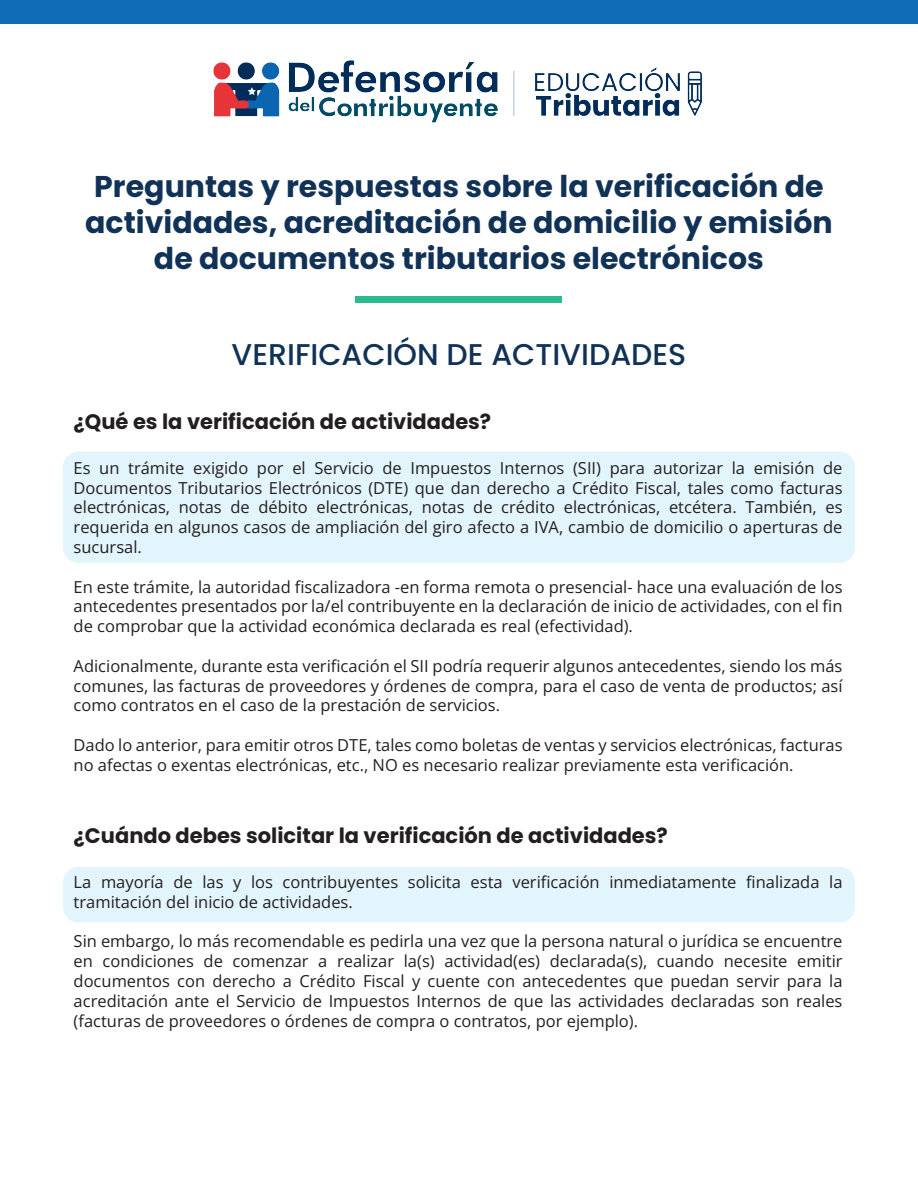
<style>
.page{position:relative;width:918px;height:1188px;background:#fff}
.page>*{position:absolute;margin:0;border:0;box-sizing:border-box;transform-origin:0 0}
.t1{font:700 30px/36px "Poppins";color:#113257;text-align:center}
.t2{font:500 30px "Poppins";color:#113257}
.t3{font:700 21px "Poppins";color:#231f20}
.t4{font:16.5px/19.8px "Open Sans";color:#231f20;text-align:justify}
</style>
<div class="page">
<div style="left:63px;top:452px;width:792px;height:111px;background:#e2f4fc;border-radius:15px"></div>
<div style="left:63px;top:867px;width:792px;height:55px;background:#e2f4fc;border-radius:15px"></div>
<div style="left:0;top:0;width:918px;height:24px;background:#106cb5"></div>
<img style="left:213px;top:60px;width:489px;height:63px">
<div style="left:356px;top:296px;width:206px;height:7px;background:#2cba8f"></div>
<h1 class="t1" style="left:85px;top:169px;width:749px">Preguntas y respuestas sobre la verificación de actividades, acreditación de domicilio y emisión de documentos tributarios electrónicos</h1>
<h1 class="t2" style="left:232px;top:337px;width:456px">VERIFICACIÓN DE ACTIVIDADES</h1>
<p class="t3" style="left:74px;top:409px;width:419px">¿Qué es la verificación de actividades?</p>
<p class="t4" style="left:74px;top:458px;width:770px">Es un trámite exigido por el Servicio de Impuestos Internos (SII) para autorizar la emisión de Documentos Tributarios Electrónicos (DTE) que dan derecho a Crédito Fiscal, tales como facturas electrónicas, notas de débito electrónicas, notas de crédito electrónicas, etcétera. También, es requerida en algunos casos de ampliación del giro afecto a IVA, cambio de domicilio o aperturas de sucursal.</p>
<p class="t4" style="left:74px;top:576px;width:770px">En este trámite, la autoridad fiscalizadora -en forma remota o presencial- hace una evaluación de los antecedentes presentados por la/el contribuyente en la declaración de inicio de actividades, con el fin de comprobar que la actividad económica declarada es real (efectividad).</p>
<p class="t4" style="left:74px;top:656px;width:771px">Adicionalmente, durante esta verificación el SII podría requerir algunos antecedentes, siendo los más comunes, las facturas de proveedores y órdenes de compra, para el caso de venta de productos; así como contratos en el caso de la prestación de servicios.</p>
<p class="t4" style="left:74px;top:735px;width:770px">Dado lo anterior, para emitir otros DTE, tales como boletas de ventas y servicios electrónicas, facturas no afectas o exentas electrónicas, etc., NO es necesario realizar previamente esta verificación.</p>
<p class="t3" style="left:74px;top:823px;width:596px">¿Cuándo debes solicitar la verificación de actividades?</p>
<p class="t4" style="left:74px;top:872px;width:770px">La mayoría de las y los contribuyentes solicita esta verificación inmediatamente finalizada la tramitación del inicio de actividades.</p>
<p class="t4" style="left:74px;top:931px;width:771px">Sin embargo, lo más recomendable es pedirla una vez que la persona natural o jurídica se encuentre en condiciones de comenzar a realizar la(s) actividad(es) declarada(s), cuando necesite emitir documentos con derecho a Crédito Fiscal y cuente con antecedentes que puedan servir para la acreditación ante el Servicio de Impuestos Internos de que las actividades declaradas son reales (facturas de proveedores o órdenes de compra o contratos, por ejemplo).</p>
</div>
